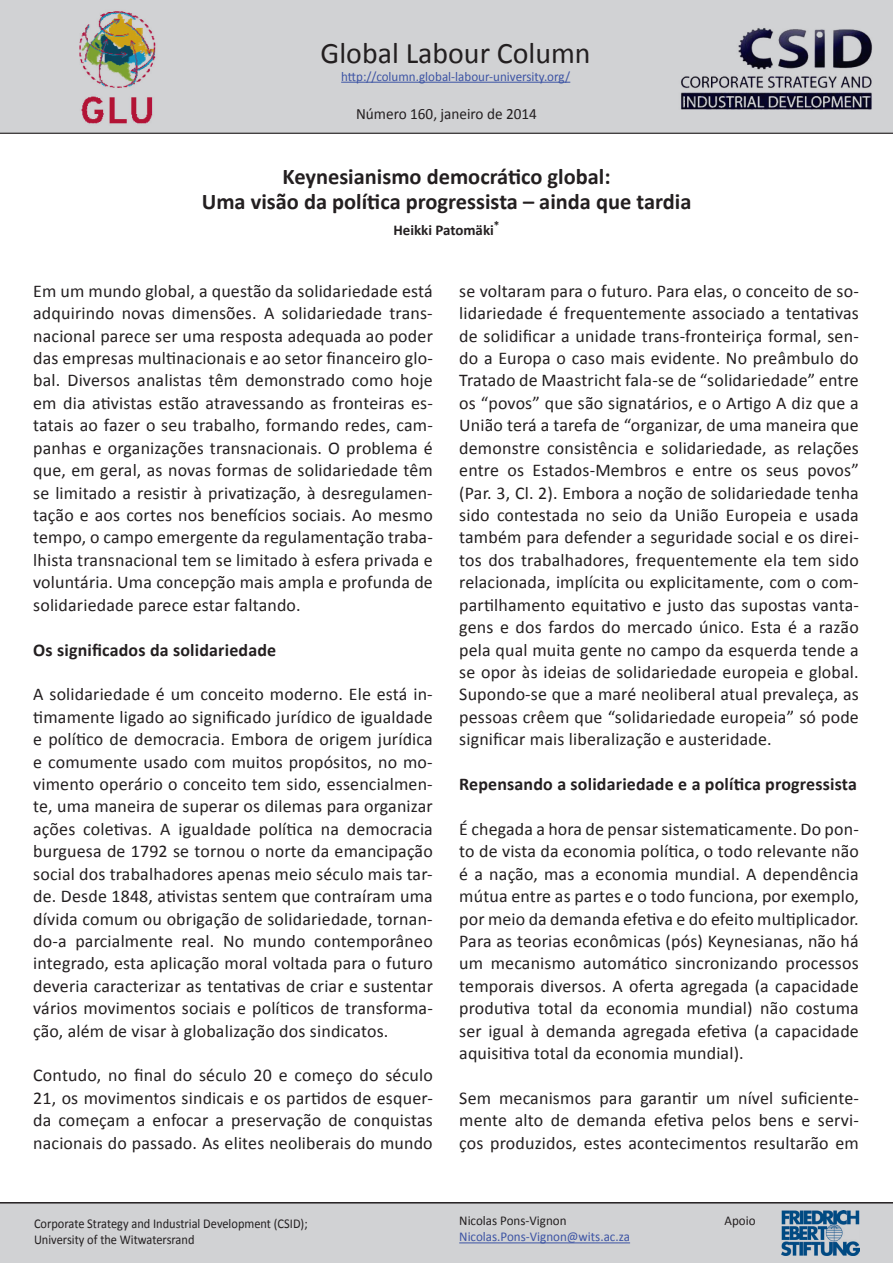
<style>
.page{position:relative;width:893px;height:1263px;background:#fff}
.page>*{position:absolute;margin:0;border:0;box-sizing:border-box;transform-origin:0 0}
.t1{font:29.85px "Calibri";color:#231f20}
.t2{font:700 22.35px/25.3px "Calibri";color:#231f20;text-align:center}
.t3{font:18px/22.4px "Calibri";letter-spacing:.01em;color:#231f20;text-align:justify}
.t4{font:700 18px "Calibri";letter-spacing:.01em;color:#231f20}
.t5{font:15.75px "Calibri";color:#231f20}
.t6{font:700 15px "Calibri";color:#231f20}
.t7{font:13.5px/16.2px "Calibri";color:#231f20;scale:.92 1}
.t8{font:13.5px "Calibri";color:#3d54a4}
.t9{font:13.5px "Calibri";color:#231f20}
</style>
<div class="page">
<div style="left:0;top:1202px;width:893px;height:61px;background:#d1d2d4"></div>
<div style="left:0;top:0;width:893px;height:134px;background:#d1d2d4"></div>
<img style="left:781px;top:1211px;width:78px;height:45px">
<hr style="left:341px;top:82px;width:229px;height:1px;background:#3d54a4">
<hr style="left:459px;top:1242px;width:171px;height:1px;background:#3d54a4">
<img style="left:57px;top:5px;width:116px;height:120px">
<img style="left:665px;top:12px;width:216px;height:110px">
<h1 class="t1" style="left:321px;top:35px;width:272px">Global Labour Column</h1>
<p class="t8" style="left:341px;top:68px;width:230px">http://column.global-labour-university.org/</p>
<p class="t5" style="left:356px;top:104px;width:182px">Número 160, janeiro de 2014</p>
<p class="t2" style="left:202px;top:163px;width:491px">Keynesianismo democrático global:<br>Uma visão da política progressista – ainda que tardia</p>
<p class="t6" style="left:393px;top:221px;width:107px">Heikki Patomäki<sup>*</sup></p>
<p class="t3" style="left:33px;top:279px;width:401px">Em um mundo global, a questão da solidariedade está adquirindo novas dimensões. A solidariedade trans&shy;nacional parece ser uma resposta adequada ao poder das empresas multinacionais e ao setor financeiro glo&shy;bal. Diversos analistas têm demonstrado como hoje em dia ativistas estão atravessando as fronteiras es&shy;tatais ao fazer o seu trabalho, formando redes, cam&shy;panhas e organizações transnacionais. O problema é que, em geral, as novas formas de solidariedade têm se limitado a resistir à privatização, à desregulamen&shy;tação e aos cortes nos benefícios sociais. Ao mesmo tempo, o campo emergente da regulamentação traba&shy;lhista transnacional tem se limitado à esfera privada e voluntária. Uma concepção mais ampla e profunda de solidariedade parece estar faltando.</p>
<p class="t4" style="left:33px;top:638px;width:245px">Os significados da solidariedade</p>
<p class="t3" style="left:33px;top:682px;width:401px">A solidariedade é um conceito moderno. Ele está in&shy;timamente ligado ao significado jurídico de igualdade e político de democracia. Embora de origem jurídica e comumente usado com muitos propósitos, no mo&shy;vimento operário o conceito tem sido, essencialmen&shy;te, uma maneira de superar os dilemas para organizar ações coletivas. A igualdade política na democracia burguesa de 1792 se tornou o norte da emancipação social dos trabalhadores apenas meio século mais tar&shy;de. Desde 1848, ativistas sentem que contraíram uma dívida comum ou obrigação de solidariedade, tornan&shy;do-a parcialmente real. No mundo contemporâneo integrado, esta aplicação moral voltada para o futuro deveria caracterizar as tentativas de criar e sustentar vários movimentos sociais e políticos de transforma&shy;ção, além de visar à globalização dos sindicatos.</p>
<p class="t3" style="left:33px;top:1063px;width:401px">Contudo, no final do século 20 e começo do século 21, os movimentos sindicais e os partidos de esquer&shy;da começam a enfocar a preservação de conquistas nacionais do passado. As elites neoliberais do mundo</p>
<p class="t7" style="left:34px;top:1214px;width:299px">Corporate Strategy and Industrial Development (CSID);<br>University of the Witwatersrand</p>
<p class="t3" style="left:459px;top:279px;width:401px">se voltaram para o futuro. Para elas, o conceito de so&shy;lidariedade é frequentemente associado a tentativas de solidificar a unidade trans-fronteiriça formal, sen&shy;do a Europa o caso mais evidente. No preâmbulo do Tratado de Maastricht fala-se de “solidariedade” entre os “povos” que são signatários, e o Artigo A diz que a União terá a tarefa de “organizar, de uma maneira que demonstre consistência e solidariedade, as relações entre os Estados-Membros e entre os seus povos” (Par. 3, Cl. 2). Embora a noção de solidariedade tenha sido contestada no seio da União Europeia e usada também para defender a seguridade social e os direi&shy;tos dos trabalhadores, frequentemente ela tem sido relacionada, implícita ou explicitamente, com o com&shy;partilhamento equitativo e justo das supostas vanta&shy;gens e dos fardos do mercado único. Esta é a razão pela qual muita gente no campo da esquerda tende a se opor às ideias de solidariedade europeia e global.<br>Supondo-se que a maré neoliberal atual prevaleça, as pessoas crêem que “solidariedade europeia” só pode significar mais liberalização e austeridade.</p>
<p class="t4" style="left:459px;top:773px;width:399px">Repensando a solidariedade e a política progressista</p>
<p class="t3" style="left:459px;top:817px;width:401px">É chegada a hora de pensar sistematicamente. Do pon&shy;to de vista da economia política, o todo relevante não é a nação, mas a economia mundial. A dependência mútua entre as partes e o todo funciona, por exemplo, por meio da demanda efetiva e do efeito multiplicador.<br>Para as teorias econômicas (pós) Keynesianas, não há um mecanismo automático sincronizando processos temporais diversos. A oferta agregada (a capacidade produtiva total da economia mundial) não costuma ser igual à demanda agregada efetiva (a capacidade aquisitiva total da economia mundial).</p>
<p class="t3" style="left:459px;top:1086px;width:401px">Sem mecanismos para garantir um nível suficiente&shy;mente alto de demanda efetiva pelos bens e servi&shy;ços produzidos, estes acontecimentos resultarão em</p>
<p class="t9" style="left:459px;top:1212px;width:109px">Nicolas Pons-Vignon</p>
<p class="t9" style="left:724px;top:1212px;width:33px">Apoio</p>
<p class="t8" style="left:459px;top:1228px;width:172px">Nicolas.Pons-Vignon@wits.ac.za</p>
</div>
